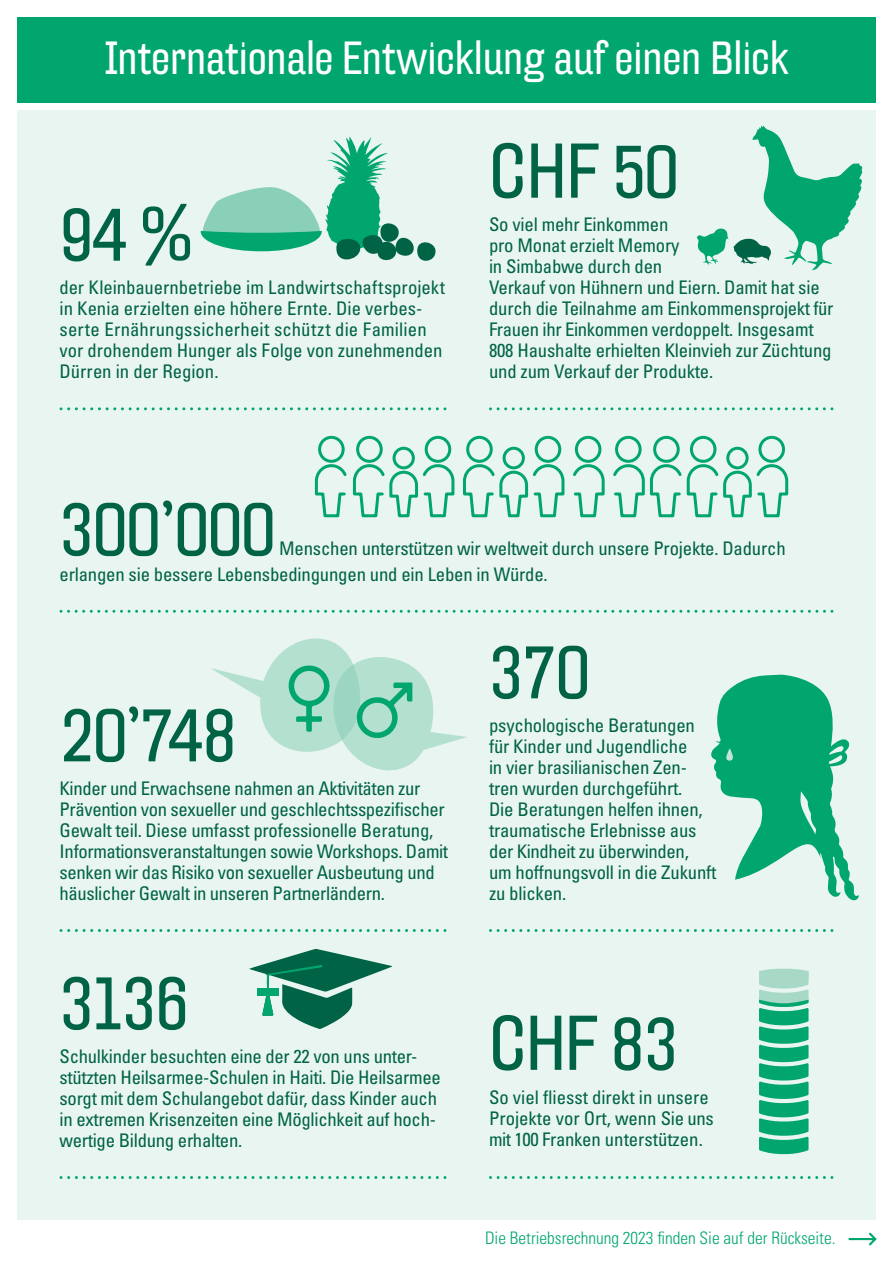
<style>
.page{position:relative;width:893px;height:1263px;background:#fff}
.page>*{position:absolute;margin:0;border:0;box-sizing:border-box;transform-origin:0 0}
.t1{font:75px "Hydra OT Extd";letter-spacing:-.01em;color:#006346}
.t2{font:45px "Hydra OT Extd";color:#fff}
.t3{font:condensed 18.75px/21px "Univers LT Pro";letter-spacing:-.01em;color:#006346}
.t4{font:300 condensed 17.25px "Univers LT Pro";color:#00a66e}
</style>
<div class="page">
<div style="left:17px;top:110px;width:859px;height:1109px;background:#e9f5f0"></div>
<div style="left:17px;top:17px;width:859px;height:85px;background:#00a66e"></div>
<svg style="left:848px;top:1232px;width:29px;height:14px"></svg>
<svg style="left:69px;top:929px;width:377px;height:3px"></svg>
<svg style="left:498px;top:407px;width:335px;height:3px"></svg>
<svg style="left:69px;top:407px;width:377px;height:3px"></svg>
<svg style="left:69px;top:610px;width:764px;height:3px"></svg>
<svg style="left:69px;top:1176px;width:377px;height:3px"></svg>
<svg style="left:498px;top:1176px;width:335px;height:3px"></svg>
<svg style="left:498px;top:929px;width:335px;height:3px"></svg>
<svg style="left:759px;top:969px;width:49px;height:185px"></svg>
<svg style="left:314px;top:435px;width:475px;height:83px"></svg>
<svg style="left:697px;top:125px;width:166px;height:145px"></svg>
<svg style="left:711px;top:674px;width:148px;height:227px"></svg>
<svg style="left:211px;top:638px;width:256px;height:133px"></svg>
<svg style="left:201px;top:137px;width:235px;height:124px"></svg>
<svg style="left:249px;top:949px;width:143px;height:80px"></svg>
<h2 class="t2" style="left:104px;top:32px;width:686px">Internationale Entwicklung auf einen Blick</h2>
<h1 class="t1" style="left:60px;top:191px;width:137px">94 %</h1>
<p class="t3" style="left:60px;top:277px;width:387px">der Kleinbauernbetriebe im Landwirtschaftsprojekt in Kenia erzielten eine höhere Ernte. Die verbes&shy;serte Ernährungssicherheit schützt die Familien vor drohendem Hunger als Folge von zunehmenden Dürren in der Region.</p>
<h1 class="t1" style="left:489px;top:128px;width:191px">CHF 50</h1>
<p class="t3" style="left:489px;top:214px;width:346px">So viel mehr Einkommen<br>pro Monat erzielt Memory<br>in Simbabwe durch den<br>Verkauf von Hühnern und Eiern. Damit hat sie durch die Teilnahme am Einkommensprojekt für Frauen ihr Einkommen verdoppelt. Insgesamt 808 Haushalte erhielten Kleinvieh zur Züchtung und zum Verkauf der Produkte.</p>
<h1 class="t1" style="left:60px;top:485px;width:217px">300’000</h1>
<p class="t3" style="left:60px;top:535px;width:728px;line-height:25.5px;text-indent:220px">Menschen unterstützen wir weltweit durch unsere Projekte. Dadurch erlangen sie bessere Lebensbedingungen und ein Leben in Würde.</p>
<h1 class="t1" style="left:60px;top:691px;width:179px">20’748</h1>
<p class="t3" style="left:60px;top:777px;width:390px">Kinder und Erwachsene nahmen an Aktivitäten zur Prävention von sexueller und geschlechtsspezifischer Gewalt teil. Diese umfasst professionelle Beratung, Informationsveranstaltungen sowie Workshops. Damit senken wir das Risiko von sexueller Ausbeutung und häuslicher Gewalt in unseren Partnerländern.</p>
<h1 class="t1" style="left:60px;top:959px;width:131px">3136</h1>
<p class="t3" style="left:60px;top:1045px;width:383px">Schulkinder besuchten eine der 22 von uns unter&shy;stützten Heilsarmee-Schulen in Haiti. Die Heilsarmee sorgt mit dem Schulangebot dafür, dass Kinder auch in extremen Krisenzeiten eine Möglichkeit auf hoch&shy;wertige Bildung erhalten.</p>
<h1 class="t1" style="left:489px;top:628px;width:102px">370</h1>
<p class="t3" style="left:489px;top:714px;width:229px">psychologische Beratungen für Kinder und Jugendliche<br>in vier brasilianischen Zen&shy;tren wurden durchgeführt.<br>Die Beratungen helfen ihnen, traumatische Erlebnisse aus der Kindheit zu überwinden,<br>um hoffnungsvoll in die Zukunft zu blicken.</p>
<h1 class="t1" style="left:489px;top:1000px;width:190px">CHF 83</h1>
<p class="t3" style="left:489px;top:1086px;width:226px">So viel fliesst direkt in unsere<br>Projekte vor Ort, wenn Sie uns mit 100 Franken unterstützen.</p>
<p class="t4" style="left:485px;top:1226px;width:352px">Die Betriebsrechnung 2023 finden Sie auf der Rückseite.</p>
</div>
